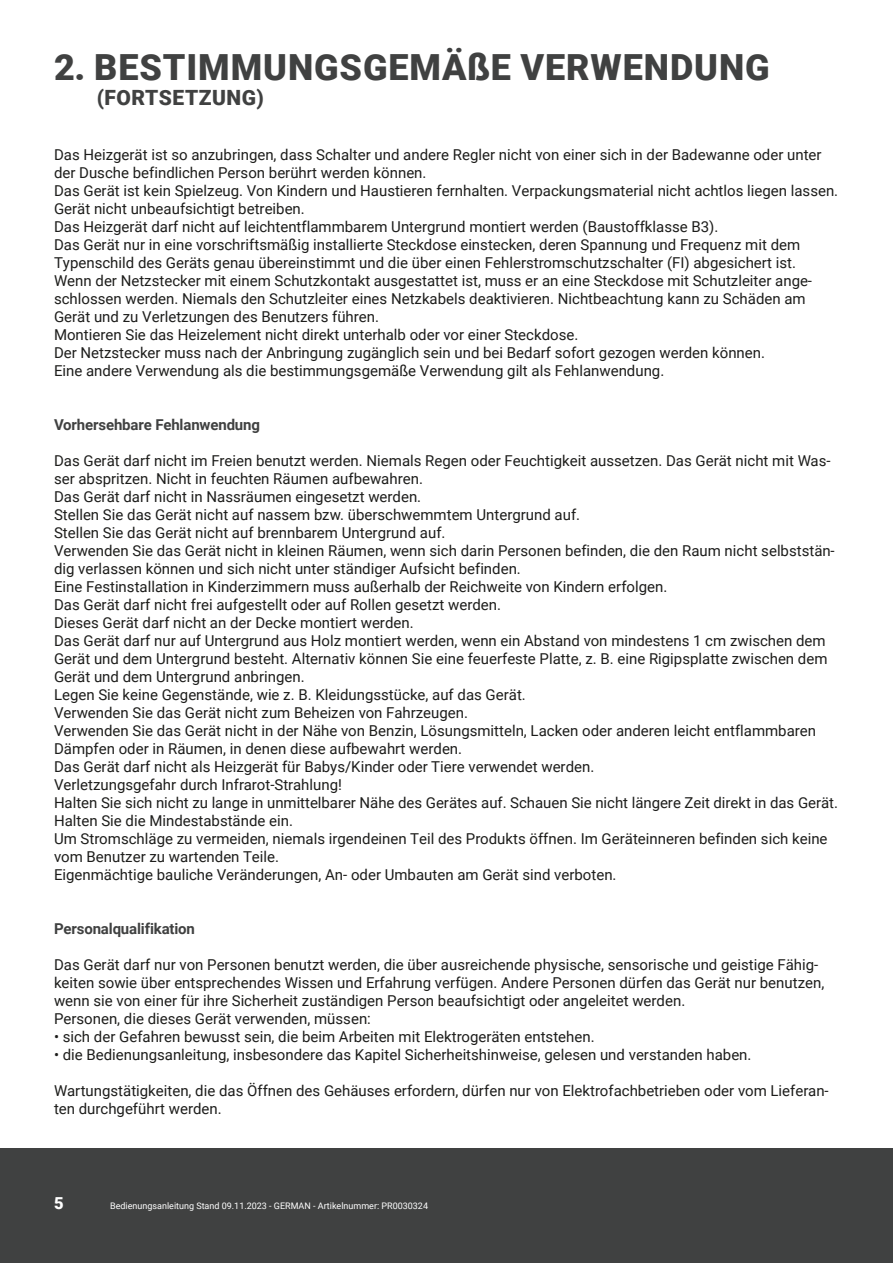
<style>
.page{position:relative;width:893px;height:1263px;background:#fff}
.page>*{position:absolute;margin:0;border:0;box-sizing:border-box;transform-origin:0 0}
.Große_Headline{font:900 36px "Roboto";letter-spacing:.025em;color:#404141}
.Große_Subheadline{font:900 21px "Roboto";letter-spacing:.025em;color:#404141}
.t1{font:900 16.5px "Roboto";color:#fff}
.Fließtext{font:15px/18px "Roboto";color:#1d1d1b}
.Headlines_im_Fließtext{font:700 15px "Roboto";letter-spacing:-.01em;color:#404141}
.t2{font:9px "Roboto";color:#fff}
</style>
<div class="page">
<div style="left:0;top:1148px;width:893px;height:115px;background:#404141"></div>
<p class="Große_Headline" style="left:54px;top:42px;width:717px">2. BESTIMMUNGSGEMÄßE VERWENDUNG</p>
<p class="Große_Subheadline" style="left:97px;top:83px;width:168px">(FORTSETZUNG)</p>
<p class="Fließtext" style="left:54px;top:145px;width:769px">Das Heizgerät ist so anzubringen, dass Schalter und andere Regler nicht von einer sich in der Badewanne oder unter der Dusche befindlichen Person berührt werden können.</p>
<p class="Fließtext" style="left:54px;top:181px;width:786px">Das Gerät ist kein Spielzeug. Von Kindern und Haustieren fernhalten. Verpackungsmaterial nicht achtlos liegen lassen.<br>Gerät nicht unbeaufsichtigt betreiben.</p>
<p class="Fließtext" style="left:54px;top:217px;width:666px">Das Heizgerät darf nicht auf leichtentflammbarem Untergrund montiert werden (Baustoffklasse B3).</p>
<p class="Fließtext" style="left:54px;top:235px;width:759px">Das Gerät nur in eine vorschriftsmäßig installierte Steckdose einstecken, deren Spannung und Frequenz mit dem Typenschild des Geräts genau übereinstimmt und die über einen Fehlerstromschutzschalter (FI) abgesichert ist.<br>Wenn der Netzstecker mit einem Schutzkontakt ausgestattet ist, muss er an eine Steckdose mit Schutzleiter ange&shy;schlossen werden. Niemals den Schutzleiter eines Netzkabels deaktivieren. Nichtbeachtung kann zu Schäden am Gerät und zu Verletzungen des Benutzers führen.</p>
<p class="Fließtext" style="left:54px;top:325px;width:526px">Montieren Sie das Heizelement nicht direkt unterhalb oder vor einer Steckdose.</p>
<p class="Fließtext" style="left:54px;top:343px;width:713px">Der Netzstecker muss nach der Anbringung zugänglich sein und bei Bedarf sofort gezogen werden können.</p>
<p class="Fließtext" style="left:54px;top:361px;width:612px">Eine andere Verwendung als die bestimmungsgemäße Verwendung gilt als Fehlanwendung.</p>
<p class="Headlines_im_Fließtext" style="left:54px;top:414px;width:208px">Vorhersehbare Fehlanwendung</p>
<p class="Fließtext" style="left:54px;top:451px;width:778px">Das Gerät darf nicht im Freien benutzt werden. Niemals Regen oder Feuchtigkeit aussetzen. Das Gerät nicht mit Was&shy;ser abspritzen. Nicht in feuchten Räumen aufbewahren.</p>
<p class="Fließtext" style="left:54px;top:487px;width:369px">Das Gerät darf nicht in Nassräumen eingesetzt werden.</p>
<p class="Fließtext" style="left:54px;top:505px;width:528px">Stellen Sie das Gerät nicht auf nassem bzw. überschwemmtem Untergrund auf.</p>
<p class="Fließtext" style="left:54px;top:523px;width:393px">Stellen Sie das Gerät nicht auf brennbarem Untergrund auf.</p>
<p class="Fließtext" style="left:54px;top:541px;width:782px">Verwenden Sie das Gerät nicht in kleinen Räumen, wenn sich darin Personen befinden, die den Raum nicht selbststän&shy;dig verlassen können und sich nicht unter ständiger Aufsicht befinden.</p>
<p class="Fließtext" style="left:54px;top:577px;width:615px">Eine Festinstallation in Kinderzimmern muss außerhalb der Reichweite von Kindern erfolgen.</p>
<p class="Fließtext" style="left:54px;top:595px;width:449px">Das Gerät darf nicht frei aufgestellt oder auf Rollen gesetzt werden.</p>
<p class="Fließtext" style="left:54px;top:613px;width:361px">Dieses Gerät darf nicht an der Decke montiert werden.</p>
<p class="Fließtext" style="left:54px;top:631px;width:775px">Das Gerät darf nur auf Untergrund aus Holz montiert werden, wenn ein Abstand von mindestens 1 cm zwischen dem<br>Gerät und dem Untergrund besteht. Alternativ können Sie eine feuerfeste Platte, z. B. eine Rigipsplatte zwischen dem<br>Gerät und dem Untergrund anbringen.</p>
<p class="Fließtext" style="left:54px;top:685px;width:473px">Legen Sie keine Gegenstände, wie z. B. Kleidungsstücke, auf das Gerät.</p>
<p class="Fließtext" style="left:54px;top:703px;width:416px">Verwenden Sie das Gerät nicht zum Beheizen von Fahrzeugen.</p>
<p class="Fließtext" style="left:54px;top:721px;width:764px">Verwenden Sie das Gerät nicht in der Nähe von Benzin, Lösungsmitteln, Lacken oder anderen leicht entflammbaren<br>Dämpfen oder in Räumen, in denen diese aufbewahrt werden.</p>
<p class="Fließtext" style="left:54px;top:757px;width:542px">Das Gerät darf nicht als Heizgerät für Babys/Kinder oder Tiere verwendet werden.</p>
<p class="Fließtext" style="left:54px;top:775px;width:289px">Verletzungsgefahr durch Infrarot-Strahlung!</p>
<p class="Fließtext" style="left:54px;top:793px;width:785px">Halten Sie sich nicht zu lange in unmittelbarer Nähe des Gerätes auf. Schauen Sie nicht längere Zeit direkt in das Gerät.</p>
<p class="Fließtext" style="left:54px;top:811px;width:241px">Halten Sie die Mindestabstände ein.</p>
<p class="Fließtext" style="left:54px;top:829px;width:775px">Um Stromschläge zu vermeiden, niemals irgendeinen Teil des Produkts öffnen. Im Geräteinneren befinden sich keine vom Benutzer zu wartenden Teile.</p>
<p class="Fließtext" style="left:54px;top:865px;width:564px">Eigenmächtige bauliche Veränderungen, An- oder Umbauten am Gerät sind verboten.</p>
<p class="Headlines_im_Fließtext" style="left:54px;top:918px;width:143px">Personalqualifikation</p>
<p class="Fließtext" style="left:54px;top:955px;width:772px">Das Gerät darf nur von Personen benutzt werden, die über ausreichende physische, sensorische und geistige Fähig&shy;keiten sowie über entsprechendes Wissen und Erfahrung verfügen. Andere Personen dürfen das Gerät nur benutzen, wenn sie von einer für ihre Sicherheit zuständigen Person beaufsichtigt oder angeleitet werden.</p>
<p class="Fließtext" style="left:54px;top:1009px;width:318px">Personen, die dieses Gerät verwenden, müssen:</p>
<p class="Fließtext" style="left:54px;top:1027px;width:542px">• sich der Gefahren bewusst sein, die beim Arbeiten mit Elektrogeräten entstehen.</p>
<p class="Fließtext" style="left:54px;top:1045px;width:699px">• die Bedienungsanleitung, insbesondere das Kapitel Sicherheitshinweise, gelesen und verstanden haben.</p>
<p class="Fließtext" style="left:54px;top:1081px;width:776px">Wartungstätigkeiten, die das Öffnen des Gehäuses erfordern, dürfen nur von Elektrofachbetrieben oder vom Lieferan&shy;ten durchgeführt werden.</p>
<p class="t1" style="left:54px;top:1191px;width:11px">5</p>
<p class="t2" style="left:110px;top:1199px;width:319px">Bedienungsanleitung Stand 09.11.2023 - GERMAN - Artikelnummer: PR0030324</p>
</div>
